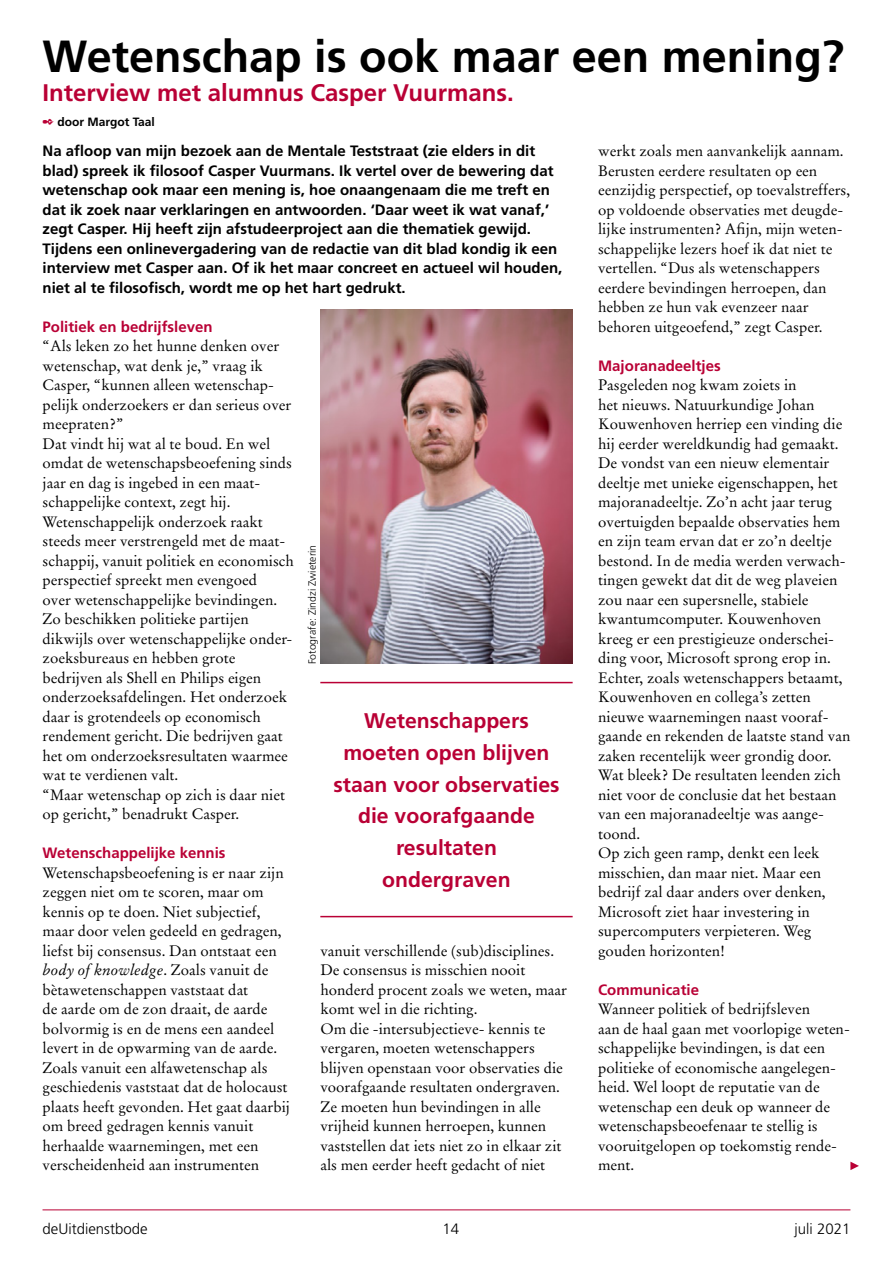
<style>
.page{position:relative;width:893px;height:1263px;background:#fff}
.page>*{position:absolute;margin:0;border:0;box-sizing:border-box;transform-origin:0 0}
.t1{font:700 45px "Frutiger";color:#000}
.t2{font:700 24px "Frutiger";color:#b90035}
.t3{font:700 21.15px/31.8px "Frutiger";color:#b90035;text-align:center}
.t4{font:15px/19.5px "Stempel Garamond";color:#000}
.t5{font:700 15px/19.5px "Frutiger";color:#000}
.t6{font:700 15px "Frutiger";color:#b90035}
.t7{font:300 15px "Frutiger";color:#000}
.t8{font:700 12px "Frutiger";color:#000}
.t9{font:300 10.5px "Frutiger";color:#000}
.s1{color:#b90035}
.s2{font-style:italic}
</style>
<div class="page">
<hr style="left:43px;top:1209px;width:807px;height:1px;background:#b90035">
<svg style="left:850px;top:1161px;width:9px;height:9px"></svg>
<img style="left:320px;top:310px;width:253px;height:353px">
<hr style="left:320px;top:682px;width:253px;height:1px;background:#b90035">
<hr style="left:320px;top:916px;width:253px;height:1px;background:#b90035">
<h1 class="t1" style="left:43px;top:30px;width:803px">Wetenschap is ook maar een mening?</h1>
<h2 class="t2" style="left:43px;top:78px;width:473px">Interview met alumnus Casper Vuurmans.</h2>
<p class="t8" style="left:43px;top:115px;width:114px"><span class="s1">✒</span> door Margot Taal</p>
<p class="t5" style="left:43px;top:141px;width:521px">Na afloop van mijn bezoek aan de Mentale Teststraat (zie elders in dit blad) spreek ik filosoof Casper Vuurmans. Ik vertel over de bewering dat wetenschap ook maar een mening is, hoe onaangenaam die me treft en dat ik zoek naar verklaringen en antwoorden. ‘Daar weet ik wat vanaf,’ zegt Casper. Hij heeft zijn afstudeerproject aan die thematiek gewijd.<br>Tijdens een onlinevergadering van de redactie van dit blad kondig ik een interview met Casper aan. Of ik het maar concreet en actueel wil houden, niet al te filosofisch, wordt me op het hart gedrukt.</p>
<p class="t6" style="left:43px;top:317px;width:172px">Politiek en bedrijfsleven</p>
<p class="t4" style="left:43px;top:336px;width:253px">“Als leken zo het hunne denken over wetenschap, wat denk je,” vraag ik Casper, “kunnen alleen wetenschap&shy;pelijk onderzoekers er dan serieus over meepraten?”<br>Dat vindt hij wat al te boud. En wel omdat de wetenschapsbeoefening sinds jaar en dag is ingebed in een maat&shy;schappelijke context, zegt hij.<br>Wetenschappelijk onderzoek raakt steeds meer verstrengeld met de maat&shy;schappij, vanuit politiek en economisch perspectief spreekt men evengoed<br>over wetenschappelijke bevindingen.<br>Zo beschikken politieke partijen dikwijls over wetenschappelijke onder&shy;zoeksbureaus en hebben grote bedrijven als Shell en Philips eigen onderzoeksafdelingen. Het onderzoek daar is grotendeels op economisch rendement gericht. Die bedrijven gaat het om onderzoeksresultaten waarmee wat te verdienen valt.<br>“Maar wetenschap op zich is daar niet op gericht,” benadrukt Casper.</p>
<p class="t6" style="left:43px;top:844px;width:185px">Wetenschappelijke kennis</p>
<p class="t4" style="left:43px;top:863px;width:249px">Wetenschapsbeoefening is er naar zijn zeggen niet om te scoren, maar om kennis op te doen. Niet subjectief, maar door velen gedeeld en gedragen, liefst bij consensus. Dan ontstaat een <span class="s2">body of knowledge</span>. Zoals vanuit de bètawetenschappen vaststaat dat<br>de aarde om de zon draait, de aarde bolvormig is en de mens een aandeel levert in de opwarming van de aarde.<br>Zoals vanuit een alfawetenschap als geschiedenis vaststaat dat de holocaust plaats heeft gevonden. Het gaat daarbij om breed gedragen kennis vanuit herhaalde waarnemingen, met een verscheidenheid aan instrumenten</p>
<p class="t9" style="left:306px;top:664px;width:121px;rotate:-90deg">Fotografe: Zindzi Zwieterin</p>
<h3 class="t3" style="left:333px;top:705px;width:228px">Wetenschappers moeten open blijven staan voor observaties die voorafgaande resultaten ondergraven</h3>
<p class="t4" style="left:320px;top:941px;width:248px">vanuit verschillende (sub)disciplines.<br>De consensus is misschien nooit honderd procent zoals we weten, maar komt wel in die richting.<br>Om die -intersubjectieve- kennis te vergaren, moeten wetenschappers blijven openstaan voor observaties die voorafgaande resultaten ondergraven.<br>Ze moeten hun bevindingen in alle vrijheid kunnen herroepen, kunnen vaststellen dat iets niet zo in elkaar zit als men eerder heeft gedacht of niet</p>
<p class="t4" style="left:598px;top:141px;width:254px">werkt zoals men aanvankelijk aannam.<br>Berusten eerdere resultaten op een eenzijdig perspectief, op toevalstreffers, op voldoende observaties met deugde&shy;lijke instrumenten? Afijn, mijn weten&shy;schappelijke lezers hoef ik dat niet te vertellen. “Dus als wetenschappers eerdere bevindingen herroepen, dan hebben ze hun vak evenzeer naar behoren uitgeoefend,” zegt Casper.</p>
<p class="t6" style="left:598px;top:356px;width:124px">Majoranadeeltjes</p>
<p class="t4" style="left:598px;top:375px;width:254px">Pasgeleden nog kwam zoiets in<br>het nieuws. Natuurkundige Johan Kouwenhoven herriep een vinding die hij eerder wereldkundig had gemaakt.<br>De vondst van een nieuw elementair deeltje met unieke eigenschappen, het majoranadeeltje. Zo’n acht jaar terug overtuigden bepaalde observaties hem en zijn team ervan dat er zo’n deeltje bestond. In de media werden verwach&shy;tingen gewekt dat dit de weg plaveien zou naar een supersnelle, stabiele kwantumcomputer. Kouwenhoven kreeg er een prestigieuze onderschei&shy;ding voor, Microsoft sprong erop in.<br>Echter, zoals wetenschappers betaamt, Kouwenhoven en collega’s zetten nieuwe waarnemingen naast vooraf&shy;gaande en rekenden de laatste stand van zaken recentelijk weer grondig door.<br>Wat bleek? De resultaten leenden zich niet voor de conclusie dat het bestaan van een majoranadeeltje was aange&shy;toond.<br>Op zich geen ramp, denkt een leek misschien, dan maar niet. Maar een bedrijf zal daar anders over denken, Microsoft ziet haar investering in supercomputers verpieteren. Weg gouden horizonten!</p>
<p class="t6" style="left:598px;top:980px;width:102px">Communicatie</p>
<p class="t4" style="left:598px;top:999px;width:253px">Wanneer politiek of bedrijfsleven<br>aan de haal gaan met voorlopige weten&shy;schappelijke bevindingen, is dat een politieke of economische aangelegen&shy;heid. Wel loopt de reputatie van de wetenschap een deuk op wanneer de wetenschapsbeoefenaar te stellig is vooruitgelopen op toekomstig rende&shy;ment.</p>
<p class="t7" style="left:43px;top:1221px;width:107px">deUitdienstbode</p>
<p class="t7" style="left:442px;top:1221px;width:18px">14</p>
<p class="t7" style="left:795px;top:1221px;width:57px">juli 2021</p>
</div>
